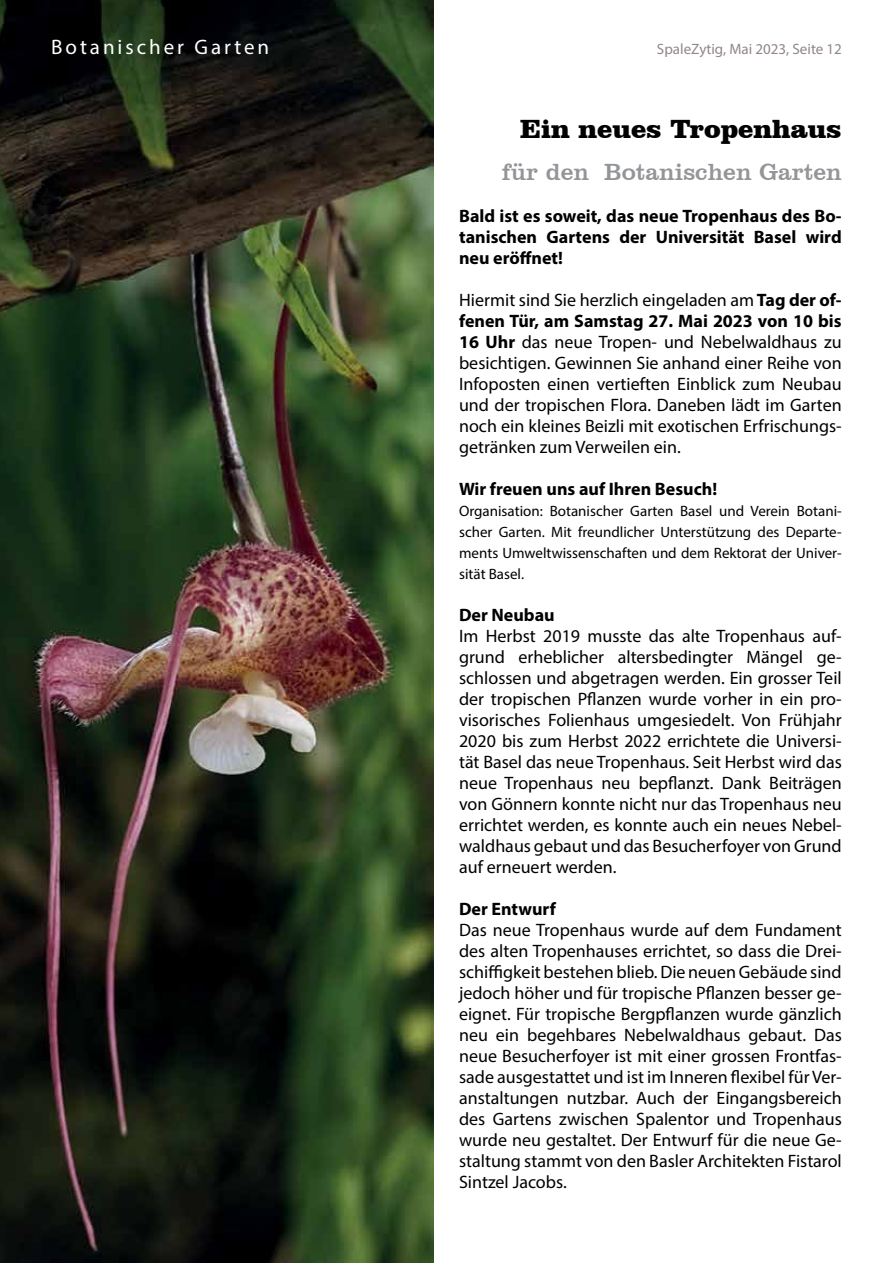
<style>
.page{position:relative;width:893px;height:1263px;background:#fff}
.page>*{position:absolute;margin:0;border:0;box-sizing:border-box;transform-origin:0 0}
.t1{font:900 27px "Clarendon BT";color:#000200}
.t2{font:24px "Clarendon BT";color:#939598}
.t3{font:21px "Myriad Pro";letter-spacing:.14em;color:#fff}
.t4{font:18px/21px "Myriad Pro";color:#000;text-align:justify}
.t5{font:700 18px/21px "Myriad Pro";color:#000;text-align:justify}
.t6{font:15px/21px "Myriad Pro";color:#000;text-align:justify}
.t7{font:15px "Myriad Pro";color:#918688}
.s1{font-weight:700}
</style>
<div class="page">
<img style="left:0;top:0;width:434px;height:1263px">
<p class="t3" style="left:51px;top:34px;width:220px">Botanischer Garten</p>
<p class="t7" style="left:657px;top:40px;width:186px">SpaleZytig, Mai 2023, Seite 12</p>
<h1 class="t1" style="left:520px;top:112px;width:323px">Ein neues Tropenhaus</h1>
<h2 class="t2" style="left:502px;top:157px;width:342px">für den Botanischen Garten</h2>
<p class="t5" style="left:459px;top:205px;width:384px">Bald ist es soweit, das neue Tropenhaus des Bo&shy;tanischen Gartens der Universität Basel wird neu eröffnet!</p>
<p class="t4" style="left:459px;top:289px;width:384px">Hiermit sind Sie herzlich eingeladen am <span class="s1">Tag der of&shy;fenen Tür, am Samstag 27. Mai 2023 von 10 bis 16 Uhr</span> das neue Tropen- und Nebelwaldhaus zu besichtigen. Gewinnen Sie anhand einer Reihe von Infoposten einen vertieften Einblick zum Neubau und der tropischen Flora. Daneben lädt im Garten noch ein kleines Beizli mit exotischen Erfrischungs&shy;getränken zum Verweilen ein.</p>
<p class="t5" style="left:459px;top:478px;width:260px">Wir freuen uns auf Ihren Besuch!</p>
<p class="t6" style="left:459px;top:500px;width:384px">Organisation: Botanischer Garten Basel und Verein Botani&shy;scher Garten. Mit freundlicher Unterstützung des Departe&shy;ments Umweltwissenschaften und dem Rektorat der Univer&shy;sität Basel.</p>
<p class="t5" style="left:459px;top:604px;width:97px">Der Neubau</p>
<p class="t4" style="left:459px;top:625px;width:384px">Im Herbst 2019 musste das alte Tropenhaus auf&shy;grund erheblicher altersbedingter Mängel ge&shy;schlossen und abgetragen werden. Ein grosser Teil der tropischen Pflanzen wurde vorher in ein pro&shy;visorisches Folienhaus umgesiedelt. Von Frühjahr 2020 bis zum Herbst 2022 errichtete die Universi&shy;tät Basel das neue Tropenhaus. Seit Herbst wird das neue Tropenhaus neu bepflanzt. Dank Beiträgen von Gönnern konnte nicht nur das Tropenhaus neu errichtet werden, es konnte auch ein neues Nebel&shy;waldhaus gebaut und das Besucherfoyer von Grund auf erneuert werden.</p>
<p class="t5" style="left:459px;top:898px;width:98px">Der Entwurf</p>
<p class="t4" style="left:459px;top:919px;width:384px">Das neue Tropenhaus wurde auf dem Fundament des alten Tropenhauses errichtet, so dass die Drei&shy;schiffigkeit bestehen blieb. Die neuen Gebäude sind jedoch höher und für tropische Pflanzen besser ge&shy;eignet. Für tropische Bergpflanzen wurde gänzlich neu ein begehbares Nebelwaldhaus gebaut. Das neue Besucherfoyer ist mit einer grossen Frontfas&shy;sade ausgestattet und ist im Inneren flexibel für Ver&shy;anstaltungen nutzbar. Auch der Eingangsbereich des Gartens zwischen Spalentor und Tropenhaus wurde neu gestaltet. Der Entwurf für die neue Ge&shy;staltung stammt von den Basler Architekten Fistarol Sintzel Jacobs.</p>
</div>
